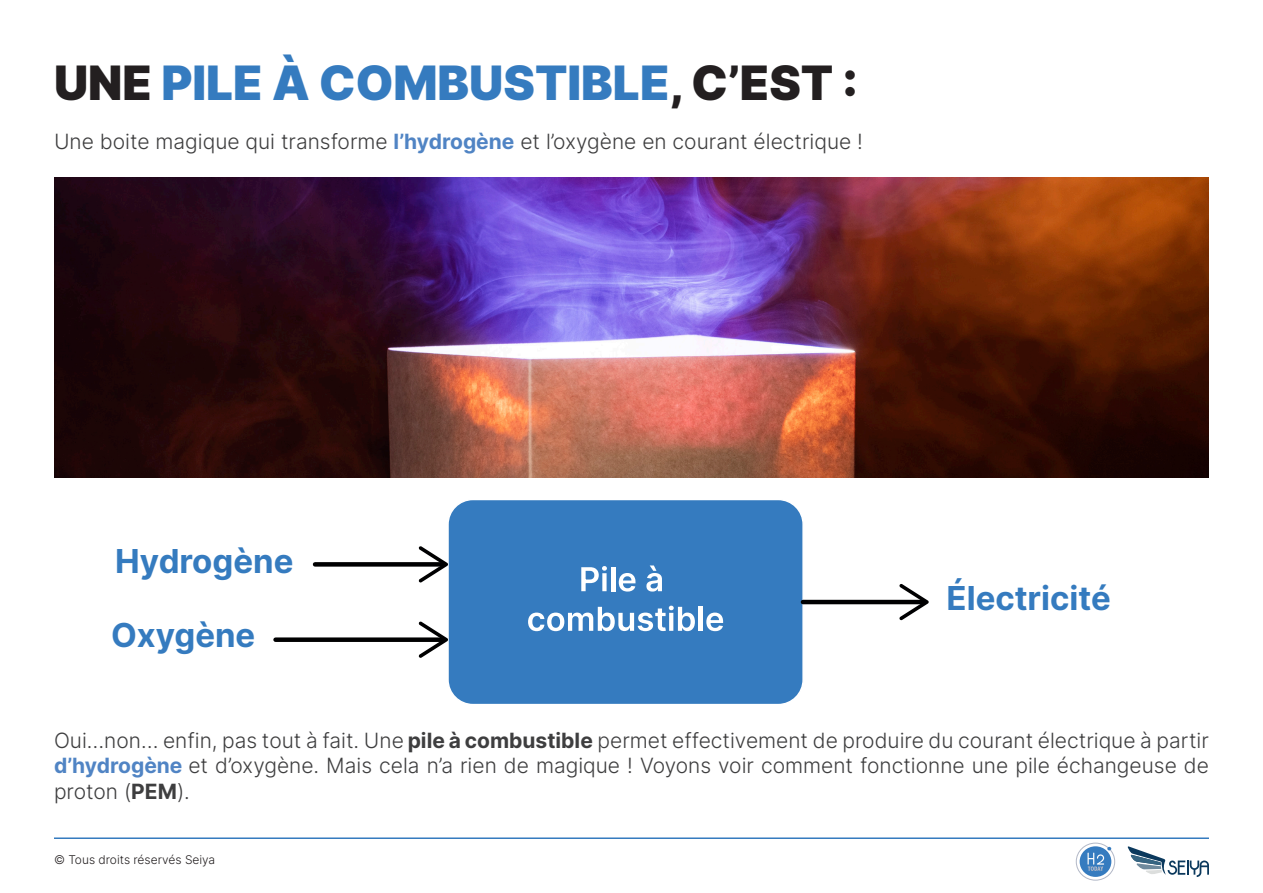
<style>
.page{position:relative;width:1263px;height:893px;background:#fff}
.page>*{position:absolute;margin:0;border:0;box-sizing:border-box;transform-origin:0 0}
.t1{font:900 47.4px "Inter";color:#357bbf}
.t2{font:700 33px "Inter";color:#357bbf}
.t3{font:300 21px/25.2px "Inter";color:#3e3e3f}
.t4{font:300 12px "Inter";color:#231f20}
.s1{color:#231f20}
.s2{font-weight:700;color:#5084c4}
.s3{font-weight:700}
</style>
<div class="page">
<hr style="left:54px;top:837px;width:1155px;height:2px;background:#357bbf">
<svg style="left:1127px;top:846px;width:82px;height:31px"></svg>
<div style="left:1076px;top:843px;width:39px;height:37px;border:1px solid #b2b8c7;border-radius:50%"></div>
<div style="left:1080px;top:846px;width:31px;height:31px;background:#357bbf;border-radius:50%"></div>
<svg style="left:1087px;top:847px;width:24px;height:24px"></svg>
<img style="left:54px;top:177px;width:1155px;height:301px">
<div style="left:448px;top:499px;width:355px;height:206px;background:#357bbf;border-radius:25px"></div>
<div style="left:447px;top:499px;width:357px;height:206px;border:2px solid #fff;border-radius:25px"></div>
<svg style="left:581px;top:566px;width:26px;height:25px"></svg>
<hr style="left:611px;top:567px;width:4px;height:24px;background:#fff">
<svg style="left:619px;top:573px;width:16px;height:19px"></svg>
<svg style="left:646px;top:565px;width:16px;height:27px"></svg>
<svg style="left:528px;top:606px;width:167px;height:25px"></svg>
<div style="left:698px;top:607px;width:5px;height:24px;background:#fff"></div>
<svg style="left:706px;top:613px;width:17px;height:18px"></svg>
<hr style="left:803px;top:600px;width:121px;height:4px;background:#000001">
<svg style="left:899px;top:584px;width:30px;height:36px"></svg>
<div style="left:315px;top:562px;width:129px;height:5px;background:#000001"></div>
<svg style="left:418px;top:546px;width:30px;height:36px"></svg>
<div style="left:276px;top:637px;width:168px;height:5px;background:#000001"></div>
<svg style="left:418px;top:621px;width:30px;height:37px"></svg>
<p class="t1" style="left:54px;top:48px;width:805px"><span class="s1">UNE</span> PILE À COMBUSTIBLE<span class="s1">,C’EST :</span></p>
<p class="t3" style="left:54px;top:128px;width:810px">Une boite magique qui transforme <span class="s2">l’hydrogène</span> et l’oxygène en courant électrique !</p>
<p class="t2" style="left:115px;top:536px;width:180px">Hydrogène</p>
<p class="t2" style="left:111px;top:611px;width:146px">Oxygène</p>
<p class="t2" style="left:946px;top:574px;width:166px">Électricité</p>
<p class="t3" style="left:54px;top:727px;width:1156px">Oui…non… enfin, pas tout à fait. Une <span class="s3">pile à combustible</span> permet effectivement de produire du courant électrique à partir</p>
<p class="t3" style="left:54px;top:753px;width:1156px"><span class="s2">d’hydrogène</span> et d’oxygène. Mais cela n’a rien de magique ! Voyons voir comment fonctionne une pile échangeuse de proton (<span class="s3">PEM</span>).</p>
<p class="t4" style="left:54px;top:851px;width:163px">© Tous droits réservés Seiya</p>
</div>
